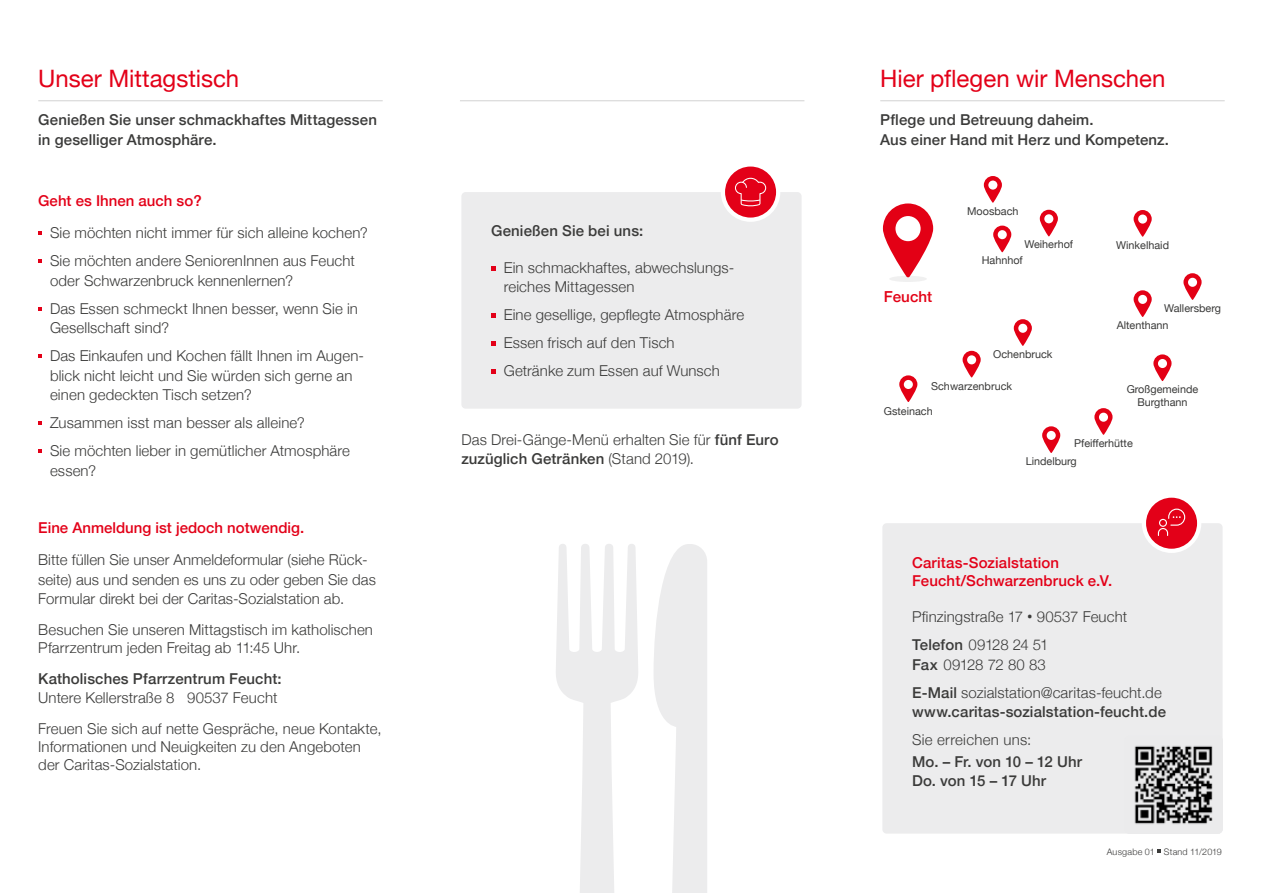
<style>
.page{position:relative;width:1263px;height:893px;background:#fff}
.page>*{position:absolute;margin:0;border:0;box-sizing:border-box;transform-origin:0 0}
.t1{font:24px "Helvetica Neue";color:#e30018}
.t2{font:500 15.15px "Helvetica Neue";color:#e30015}
.t3{font:300 15px/28px "Helvetica Neue";letter-spacing:.005em;color:#3b3b3a}
.t4{font:500 15px/19.5px "Helvetica Neue";letter-spacing:.01em;color:#3b3b3a}
.t5{font:500 15px/18px "Helvetica Neue";color:#e30018}
.t6{font:10.8px/13px "Helvetica Neue";color:#3a3a39;text-align:center}
.t7{font:300 9px "Helvetica Neue";letter-spacing:.025em;color:#3b3b3a}
.s1{font-weight:500}
.s2{font-family:"Roboto";font-weight:700}
</style>
<div class="page">
<svg style="left:984px;top:176px;width:18px;height:27px"></svg>
<svg style="left:993px;top:226px;width:18px;height:26px"></svg>
<svg style="left:1040px;top:210px;width:18px;height:26px"></svg>
<svg style="left:1153px;top:354px;width:18px;height:27px"></svg>
<svg style="left:1133px;top:290px;width:19px;height:27px"></svg>
<svg style="left:1133px;top:210px;width:19px;height:27px"></svg>
<svg style="left:1014px;top:319px;width:18px;height:27px"></svg>
<svg style="left:899px;top:375px;width:18px;height:27px"></svg>
<svg style="left:962px;top:351px;width:19px;height:27px"></svg>
<svg style="left:1183px;top:273px;width:18px;height:27px"></svg>
<svg style="left:1094px;top:408px;width:18px;height:27px"></svg>
<svg style="left:1042px;top:426px;width:18px;height:27px"></svg>
<div style="left:889px;top:276px;width:38px;height:6px;background:#f0f0f0;border-radius:50%"></div>
<svg style="left:883px;top:203px;width:50px;height:75px"></svg>
<svg style="left:1157px;top:850px;width:4px;height:3px"></svg>
<div style="left:882px;top:523px;width:340px;height:311px;background:#ececed;border-radius:4px"></div>
<div style="left:1142px;top:493px;width:59px;height:60px;background:#fff;border-radius:50%"></div>
<div style="left:1146px;top:498px;width:51px;height:51px;background:#e30018;border-radius:50%"></div>
<svg style="left:1158px;top:509px;width:27px;height:27px"></svg>
<hr style="left:880px;top:100px;width:345px;height:1px;background:#dadada">
<hr style="left:38px;top:100px;width:345px;height:1px;background:#dadada">
<hr style="left:460px;top:100px;width:344px;height:1px;background:#dadada">
<svg style="left:1125px;top:736px;width:97px;height:98px"></svg>
<svg style="left:38px;top:232px;width:4px;height:3px"></svg>
<svg style="left:38px;top:260px;width:4px;height:3px"></svg>
<svg style="left:38px;top:307px;width:4px;height:4px"></svg>
<svg style="left:38px;top:355px;width:4px;height:3px"></svg>
<svg style="left:38px;top:422px;width:4px;height:3px"></svg>
<svg style="left:38px;top:450px;width:4px;height:3px"></svg>
<svg style="left:556px;top:544px;width:151px;height:349px;fill:#ececed"></svg>
<div style="left:461px;top:192px;width:340px;height:217px;background:#ececed;border-radius:4px"></div>
<svg style="left:491px;top:266px;width:4px;height:5px"></svg>
<svg style="left:491px;top:314px;width:4px;height:4px"></svg>
<svg style="left:491px;top:341px;width:4px;height:4px"></svg>
<svg style="left:491px;top:369px;width:4px;height:4px"></svg>
<div style="left:721px;top:162px;width:59px;height:60px;background:#fff;border-radius:50%"></div>
<div style="left:725px;top:167px;width:51px;height:51px;background:#e30018;border-radius:50%"></div>
<svg style="left:735px;top:177px;width:32px;height:30px"></svg>
<h1 class="t1" style="left:38px;top:61px;width:202px">Unser Mittagstisch</h1>
<p class="t4" style="left:38px;top:109px;width:340px">Genießen Sie unser schmackhaftes Mittagessen in geselliger Atmosphäre.</p>
<p class="t5" style="left:38px;top:190px;width:165px">Geht es Ihnen auch so?</p>
<p class="t3" style="left:50px;top:218px;width:319px">Sie möchten nicht immer für sich alleine kochen?<br>Sie möchten andere SeniorenInnen aus Feucht</p>
<p class="t3" style="left:50px;top:265px;width:309px">oder Schwarzenbruck kennenlernen?<br>Das Essen schmeckt Ihnen besser, wenn Sie in</p>
<p class="t3" style="left:50px;top:313px;width:315px">Gesellschaft sind?<br>Das Einkaufen und Kochen fällt Ihnen im Augen-</p>
<p class="t3" style="left:50px;top:365px;width:304px;line-height:19.5px">blick nicht leicht und Sie würden sich gerne an einen gedeckten Tisch setzen?</p>
<p class="t3" style="left:50px;top:408px;width:301px">Zusammen isst man besser als alleine?<br>Sie möchten lieber in gemütlicher Atmosphäre</p>
<p class="t3" style="left:50px;top:455px;width:48px">essen?</p>
<p class="t5" style="left:38px;top:517px;width:267px">Eine Anmeldung ist jedoch notwendig.</p>
<p class="t3" style="left:38px;top:549px;width:339px;line-height:19.5px">Bitte füllen Sie unser Anmeldeformular (siehe Rück&shy;seite) aus und senden es uns zu oder geben Sie das<br>Formular direkt bei der Caritas-Sozialstation ab.</p>
<p class="t3" style="left:38px;top:619px;width:336px;line-height:18px">Besuchen Sie unseren Mittagstisch im katholischen<br>Pfarrzentrum jeden Freitag ab 11:45 Uhr.</p>
<p class="t4" style="left:38px;top:667px;width:245px">Katholisches Pfarrzentrum Feucht:</p>
<p class="t3" style="left:38px;top:681px;width:345px;line-height:30.8px">Untere Kellerstraße 8 90537 Feucht<br>Freuen Sie sich auf nette Gespräche, neue Kontakte,</p>
<p class="t3" style="left:38px;top:736px;width:324px;line-height:18px">Informationen und Neuigkeiten zu den Angeboten der Caritas-Sozialstation.</p>
<p class="t4" style="left:491px;top:220px;width:154px">Genießen Sie bei uns:</p>
<p class="t3" style="left:504px;top:257px;width:232px;line-height:19.5px">Ein schmackhaftes, abwechslungs&shy;reiches Mittagessen</p>
<p class="t3" style="left:504px;top:300px;width:242px">Eine gesellige, gepflegte Atmosphäre<br>Essen frisch auf den Tisch<br>Getränke zum Essen auf Wunsch</p>
<p class="t3" style="left:461px;top:428px;width:319px;line-height:19.5px">Das Drei-Gänge-Menü erhalten Sie für <span class="s1">fünf Euro zuzüglich Getränken</span> (Stand 2019).</p>
<h1 class="t1" style="left:880px;top:61px;width:287px">Hier pflegen wir Menschen</h1>
<p class="t4" style="left:880px;top:109px;width:290px">Pflege und Betreuung daheim.<br>Aus einer Hand mit Herz und Kompetenz.</p>
<p class="t6" style="left:967px;top:205px;width:53px">Moosbach</p>
<p class="t6" style="left:1024px;top:239px;width:50px">Weiherhof</p>
<p class="t2" style="left:884px;top:284px;width:50px">Feucht</p>
<p class="t6" style="left:982px;top:255px;width:43px">Hahnhof</p>
<p class="t6" style="left:993px;top:349px;width:61px">Ochenbruck</p>
<p class="t6" style="left:931px;top:380px;width:82px">Schwarzenbruck</p>
<p class="t6" style="left:884px;top:405px;width:50px">Gsteinach</p>
<p class="t6" style="left:1116px;top:239px;width:54px">Winkelhaid</p>
<p class="t6" style="left:1164px;top:302px;width:58px">Wallersberg</p>
<p class="t6" style="left:1117px;top:319px;width:53px">Altenthann</p>
<p class="t6" style="left:1127px;top:384px;width:73px">Großgemeinde<br>Burgthann</p>
<p class="t6" style="left:1026px;top:434px;width:109px;line-height:18.5px;text-align:left;text-indent:48px">Pfeifferhütte<br>Lindelburg</p>
<p class="t5" style="left:912px;top:552px;width:202px">Caritas-Sozialstation<br>Feucht/Schwarzenbruck e.V.</p>
<p class="t3" style="left:912px;top:602px;width:217px">Pfinzingstraße 17 <span class="s2">•</span> 90537 Feucht<br><span class="s1">Telefon</span> 09128 24 51</p>
<p class="t3" style="left:912px;top:649px;width:251px"><span class="s1">Fax</span> 09128 72 80 83<br><span class="s1">E-Mail</span> sozialstation@caritas-feucht.de</p>
<p class="t4" style="left:912px;top:701px;width:255px">www.caritas-sozialstation-feucht.de</p>
<p class="t3" style="left:912px;top:725px;width:121px">Sie erreichen uns:</p>
<p class="t4" style="left:912px;top:750px;width:171px">Mo. – Fr. von 10 – 12 Uhr<br>Do. von 15 – 17 Uhr</p>
<p class="t7" style="left:1107px;top:844px;width:117px">Ausgabe 01 Stand 11/2019</p>
</div>
